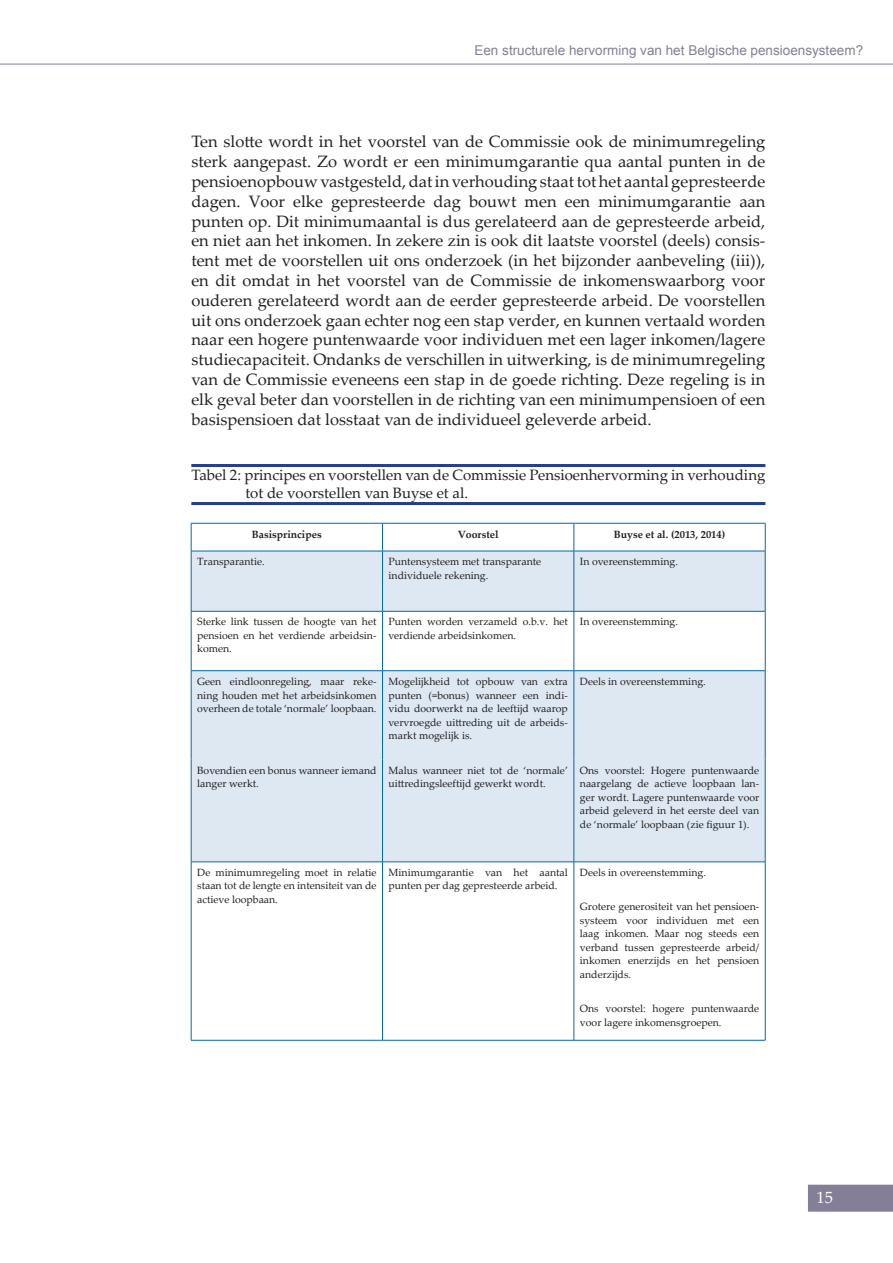
<style>
.page{position:relative;width:893px;height:1263px;background:#fff}
.page>*{position:absolute;margin:0;border:0;box-sizing:border-box;transform-origin:0 0}
.t1{font:16.5px/19.8px "Palatino Linotype";color:#231f20;text-align:justify}
.t2{font:16.5px "Palatino Linotype";color:#fff}
.t3{font:15px/18px "Palatino Linotype";color:#231f20}
.t4{font:13.5px "Arial";color:#847f97}
.t5{font:10.5px/13.5px "Palatino Linotype";color:#231f20}
.t6{font:700 10.5px "Palatino Linotype";color:#231f20}
</style>
<div class="page">
<div style="left:808px;top:1185px;width:85px;height:27px;background:#847f97"></div>
<hr style="left:0;top:64px;width:893px;height:1px;background:#847f97">
<svg style="left:192px;top:552px;width:573px;height:309px;fill:#dee8f3"></svg>
<hr style="left:191px;top:551px;width:1px;height:60px;background:#006aaa">
<hr style="left:191px;top:611px;width:1px;height:59px;background:#006aaa">
<hr style="left:191px;top:671px;width:1px;height:88px;background:#006aaa">
<hr style="left:191px;top:759px;width:1px;height:103px;background:#006aaa">
<svg style="left:382px;top:524px;width:1px;height:27px"></svg>
<svg style="left:574px;top:524px;width:1px;height:27px"></svg>
<svg style="left:765px;top:523px;width:1px;height:28px"></svg>
<hr style="left:382px;top:551px;width:1px;height:60px;background:#006aaa">
<hr style="left:574px;top:551px;width:1px;height:60px;background:#006aaa">
<hr style="left:765px;top:551px;width:1px;height:60px;background:#006aaa">
<hr style="left:382px;top:611px;width:1px;height:59px;background:#006aaa">
<hr style="left:574px;top:611px;width:1px;height:59px;background:#006aaa">
<hr style="left:765px;top:611px;width:1px;height:59px;background:#006aaa">
<hr style="left:382px;top:671px;width:1px;height:88px;background:#006aaa">
<hr style="left:574px;top:671px;width:1px;height:88px;background:#006aaa">
<hr style="left:765px;top:671px;width:1px;height:88px;background:#006aaa">
<hr style="left:382px;top:759px;width:1px;height:103px;background:#006aaa">
<hr style="left:574px;top:759px;width:1px;height:103px;background:#006aaa">
<hr style="left:765px;top:759px;width:1px;height:103px;background:#006aaa">
<hr style="left:382px;top:862px;width:1px;height:178px;background:#006aaa">
<hr style="left:574px;top:862px;width:1px;height:178px;background:#006aaa">
<hr style="left:191px;top:523px;width:191px;height:1px;background:#006aaa">
<svg style="left:191px;top:523px;width:1px;height:28px"></svg>
<hr style="left:382px;top:523px;width:192px;height:1px;background:#006aaa">
<hr style="left:574px;top:523px;width:191px;height:1px;background:#006aaa">
<hr style="left:191px;top:551px;width:191px;height:1px;background:#006aaa">
<hr style="left:382px;top:551px;width:192px;height:1px;background:#006aaa">
<hr style="left:574px;top:551px;width:191px;height:1px;background:#006aaa">
<hr style="left:191px;top:611px;width:191px;height:1px;background:#006aaa">
<hr style="left:382px;top:611px;width:192px;height:1px;background:#006aaa">
<hr style="left:574px;top:611px;width:191px;height:1px;background:#006aaa">
<hr style="left:191px;top:861px;width:191px;height:1px;background:#006aaa">
<hr style="left:191px;top:862px;width:1px;height:178px;background:#006aaa">
<hr style="left:382px;top:861px;width:192px;height:1px;background:#006aaa">
<hr style="left:574px;top:861px;width:191px;height:1px;background:#006aaa">
<hr style="left:765px;top:862px;width:1px;height:178px;background:#006aaa">
<hr style="left:191px;top:1040px;width:191px;height:1px;background:#006aaa">
<hr style="left:382px;top:1040px;width:192px;height:1px;background:#006aaa">
<hr style="left:574px;top:1040px;width:191px;height:1px;background:#006aaa">
<hr style="left:191px;top:670px;width:191px;height:1px;background:#006aaa">
<hr style="left:382px;top:670px;width:192px;height:1px;background:#006aaa">
<hr style="left:574px;top:670px;width:191px;height:1px;background:#006aaa">
<hr style="left:191px;top:464px;width:574px;height:3px;background:#253f8e">
<hr style="left:191px;top:502px;width:574px;height:3px;background:#253f8e">
<p class="t4" style="left:474px;top:42px;width:390px">Een structurele hervorming van het Belgische pensioensysteem?</p>
<p class="t1" style="left:191px;top:131px;width:576px">Ten slotte wordt in het voorstel van de Commissie ook de minimumregeling sterk aangepast. Zo wordt er een minimumgarantie qua aantal punten in de pensioenopbouw vastgesteld, dat in verhouding staat tot het aantal gepresteerde dagen. Voor elke gepresteerde dag bouwt men een minimumgarantie aan punten op. Dit minimumaantal is dus gerelateerd aan de gepresteerde arbeid, en niet aan het inkomen. In zekere zin is ook dit laatste voorstel (deels) consis&shy;tent met de voorstellen uit ons onderzoek (in het bijzonder aanbeveling (iii)), en dit omdat in het voorstel van de Commissie de inkomenswaarborg voor ouderen gerelateerd wordt aan de eerder gepresteerde arbeid. De voorstellen uit ons onderzoek gaan echter nog een stap verder, en kunnen vertaald worden naar een hogere puntenwaarde voor individuen met een lager inkomen/lagere studiecapaciteit. Ondanks de verschillen in uitwerking, is de minimumregeling van de Commissie eveneens een stap in de goede richting. Deze regeling is in elk geval beter dan voorstellen in de richting van een minimumpensioen of een basispensioen dat losstaat van de individueel geleverde arbeid.</p>
<h2 class="t3" style="left:245px;top:465px;width:522px;text-indent:-54px">Tabel 2: principes en voorstellen van de Commissie Pensioenhervorming in verhouding tot de voorstellen van Buyse et al.</h2>
<p class="t6" style="left:252px;top:527px;width:71px">Basisprincipes</p>
<p class="t6" style="left:458px;top:527px;width:42px">Voorstel</p>
<p class="t6" style="left:614px;top:527px;width:113px">Buyse et al. (2013, 2014)</p>
<p class="t5" style="left:197px;top:554px;width:69px">Transparantie.</p>
<p class="t5" style="left:388px;top:554px;width:154px">Puntensysteem met transparante individuele rekening.</p>
<p class="t5" style="left:580px;top:554px;width:100px">In overeenstemming.</p>
<p class="t5" style="left:197px;top:614px;width:181px;text-align:justify">Sterke link tussen de hoogte van het pensioen en het verdiende arbeidsin&shy;komen.</p>
<p class="t5" style="left:389px;top:614px;width:181px">Punten worden verzameld o.b.v. het verdiende arbeidsinkomen.</p>
<p class="t5" style="left:580px;top:614px;width:100px">In overeenstemming.</p>
<p class="t5" style="left:197px;top:674px;width:181px;text-align:justify">Geen eindloonregeling, maar reke&shy;ning houden met het arbeidsinkomen overheen de totale ‘normale’ loopbaan.</p>
<p class="t5" style="left:389px;top:674px;width:181px;text-align:justify">Mogelijkheid tot opbouw van extra punten (=bonus) wanneer een indi&shy;vidu doorwerkt na de leeftijd waarop vervroegde uittreding uit de arbeids&shy;markt mogelijk is.</p>
<p class="t5" style="left:580px;top:674px;width:128px">Deels in overeenstemming.</p>
<p class="t5" style="left:197px;top:763px;width:181px">Bovendien een bonus wanneer iemand langer werkt.</p>
<p class="t5" style="left:389px;top:763px;width:181px">Malus wanneer niet tot de ‘normale’ uittredingsleeftijd gewerkt wordt.</p>
<p class="t5" style="left:580px;top:763px;width:181px;text-align:justify">Ons voorstel: Hogere puntenwaarde naargelang de actieve loopbaan lan&shy;ger wordt. Lagere puntenwaarde voor arbeid geleverd in het eerste deel van de ‘normale’ loopbaan (zie figuur 1).</p>
<p class="t5" style="left:197px;top:865px;width:181px;text-align:justify">De minimumregeling moet in relatie staan tot de lengte en intensiteit van de actieve loopbaan.</p>
<p class="t5" style="left:389px;top:865px;width:181px">Minimumgarantie van het aantal punten per dag gepresteerde arbeid.</p>
<p class="t5" style="left:580px;top:865px;width:128px">Deels in overeenstemming.</p>
<p class="t5" style="left:580px;top:899px;width:181px;text-align:justify">Grotere generositeit van het pensioen&shy;systeem voor individuen met een laag inkomen. Maar nog steeds een verband tussen gepresteerde arbeid/ inkomen enerzijds en het pensioen anderzijds.</p>
<p class="t5" style="left:580px;top:1001px;width:181px">Ons voorstel: hogere puntenwaarde voor lagere inkomensgroepen.</p>
<h1 class="t2" style="left:816px;top:1186px;width:18px">15</h1>
</div>
